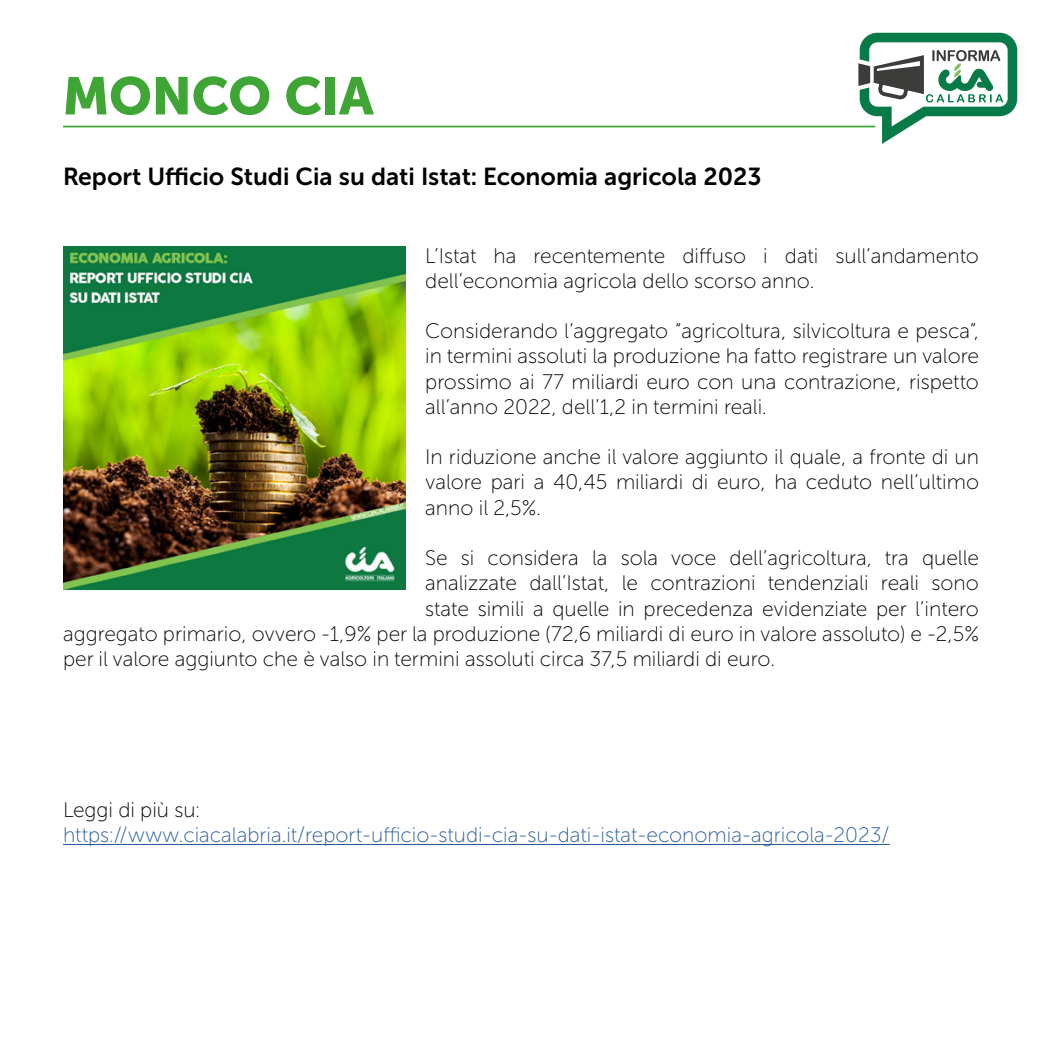
<style>
.page{position:relative;width:1042px;height:1042px;background:#fff}
.page>*{position:absolute;margin:0;border:0;box-sizing:border-box;transform-origin:0 0}
.t1{font:52.5px "Museo Sans Cyrl 900";color:#3fa535}
.t2{font:24.5px "Museo Sans Cyrl 700";color:#000}
.t3{font:21px/25.2px "Museo Sans Cyrl 100";color:#000;text-align:justify}
.t4{font:21px "Museo Sans Cyrl 100";color:#275b9b}
</style>
<div class="page">
<svg style="left:858px;top:33px;width:159px;height:111px"></svg>
<hr style="left:63px;top:126px;width:812px;height:1px;background:#3fa535">
<hr style="left:63px;top:844px;width:826px;height:1px;background:#275b9b">
<img style="left:63px;top:247px;width:342px;height:342px">
<h1 class="t1" style="left:63px;top:66px;width:312px">MONCO CIA</h1>
<p class="t2" style="left:63px;top:162px;width:700px">Report Ufficio Studi Cia su dati Istat: Economia agricola 2023</p>
<p class="t3" style="left:425px;top:243px;width:555px">L’Istat ha recentemente diffuso i dati sull’andamento dell’economia agricola dello scorso anno.</p>
<p class="t3" style="left:425px;top:319px;width:555px">Considerando l’aggregato “agricoltura, silvicoltura e pesca”, in termini assoluti la produzione ha fatto registrare un valore prossimo ai 77 miliardi euro con una contrazione, rispetto all’anno 2022, dell’1,2 in termini reali.</p>
<p class="t3" style="left:425px;top:445px;width:555px">In riduzione anche il valore aggiunto il quale, a fronte di un valore pari a 40,45 miliardi di euro, ha ceduto nell’ultimo anno il 2,5%.</p>
<p class="t3" style="left:425px;top:545px;width:555px">Se si considera la sola voce dell’agricoltura, tra quelle</p>
<p class="t3" style="left:425px;top:571px;width:555px">analizzate dall’Istat, le contrazioni tendenziali reali sono</p>
<p class="t3" style="left:425px;top:596px;width:555px">state simili a quelle in precedenza evidenziate per l’intero</p>
<p class="t3" style="left:63px;top:621px;width:917px">aggregato primario, ovvero -1,9% per la produzione (72,6 miliardi di euro in valore assoluto) e -2,5%</p>
<p class="t3" style="left:63px;top:646px;width:713px">per il valore aggiunto che è valso in termini assoluti circa 37,5 miliardi di euro.</p>
<p class="t3" style="left:63px;top:797px;width:139px">Leggi di più su:</p>
<p class="t4" style="left:63px;top:824px;width:828px">https://www.ciacalabria.it/report-ufficio-studi-cia-su-dati-istat-economia-agricola-2023/</p>
</div>
